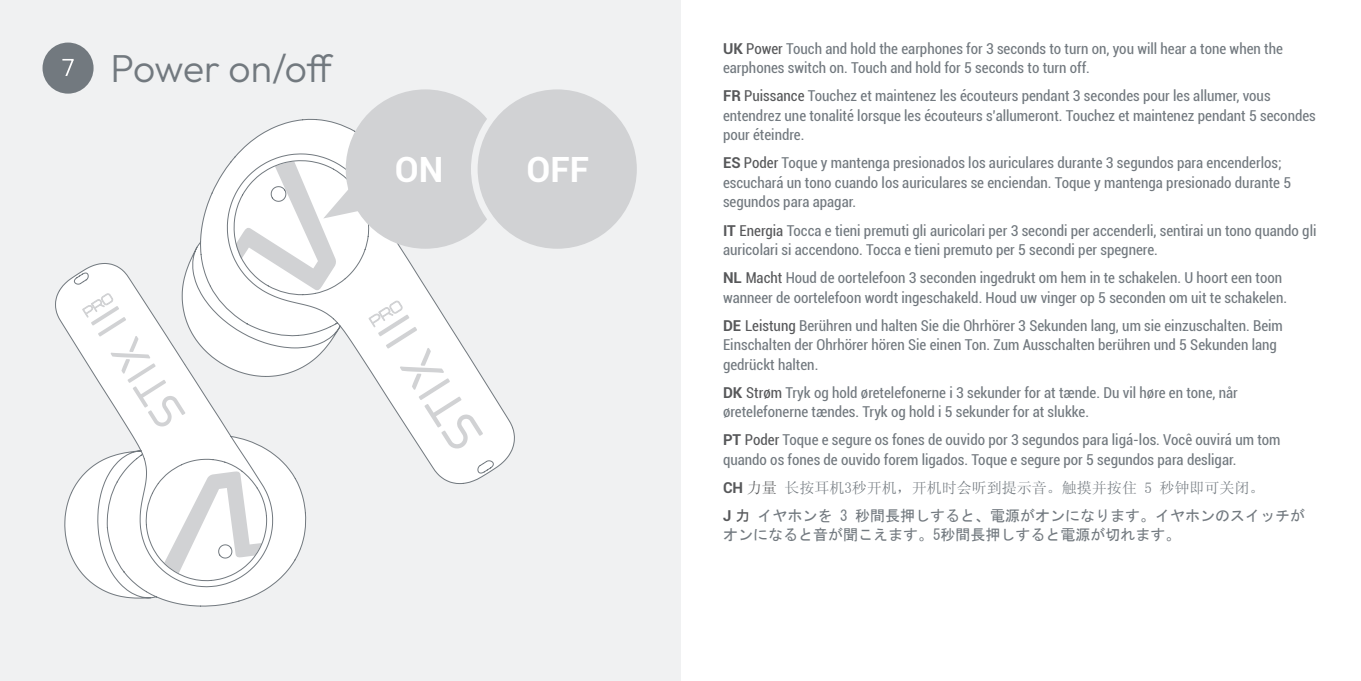
<style>
.page{position:relative;width:1361px;height:681px;background:#fff}
.page>*{position:absolute;margin:0;border:0;box-sizing:border-box;transform-origin:0 0}
.t1{font:300 39px "Outfit";letter-spacing:-.015em;color:#72797f}
.t2{font:700 34.8px "Roboto";color:#fff}
.t3{font:condensed 15px/19.5px "Roboto";color:#72797f}
.t4{font:15px/19.5px "MS Gothic";color:#72797f}
.t5{font:15px "Sim Sun";color:#72797f}
.s1{font-weight:700;font-stretch:normal;color:#57585a}
.s2{color:#57585a}
.s3{font-family:"Roboto";font-weight:700;color:#57585a}
</style>
<div class="page">
<div style="left:0;top:0;width:680px;height:680px;background:#f0f1f2"></div>
<svg style="left:189px;top:119px;width:326px;height:365px"></svg>
<svg style="left:55px;top:263px;width:251px;height:343px"></svg>
<div style="left:346px;top:89px;width:159px;height:159px;background:#d1d2d4;border-radius:50%"></div>
<div style="left:471px;top:83px;width:172px;height:172px;background:#f0f1f2;border-radius:50%"></div>
<div style="left:477px;top:89px;width:160px;height:159px;background:#d1d2d4;border-radius:50%"></div>
<svg style="left:236px;top:161px;width:129px;height:131px"></svg>
<div style="left:43px;top:43px;width:51px;height:51px;background:#72797f;border-radius:50%"></div>
<svg style="left:62px;top:59px;width:12px;height:17px"></svg>
<p class="t1" style="left:111px;top:46px;width:225px">Power on/off</p>
<p class="t2" style="left:395px;top:145px;width:50px">ON</p>
<p class="t2" style="left:526px;top:145px;width:64px">OFF</p>
<p class="t3" style="left:723px;top:38px;width:561px"><span class="s1">UK</span> <span class="s2">Power</span> Touch and hold the earphones for 3 seconds to turn on, you will hear a tone when the earphones switch on. Touch and hold for 5 seconds to turn off.</p>
<p class="t3" style="left:723px;top:86px;width:594px"><span class="s1">FR</span> <span class="s2">Puissance</span> Touchez et maintenez les écouteurs pendant 3 secondes pour les allumer, vous entendrez une tonalité lorsque les écouteurs s’allumeront. Touchez et maintenez pendant 5 secondes pour éteindre.</p>
<p class="t3" style="left:723px;top:153px;width:569px"><span class="s1">ES</span> <span class="s2">Poder</span> Toque y mantenga presionados los auriculares durante 3 segundos para encenderlos; escuchará un tono cuando los auriculares se enciendan. Toque y mantenga presionado durante 5 segundos para apagar.</p>
<p class="t3" style="left:723px;top:220px;width:595px"><span class="s1">IT</span> <span class="s2">Energia</span> Tocca e tieni premuti gli auricolari per 3 secondi per accenderli, sentirai un tono quando gli auricolari si accendono. Tocca e tieni premuto per 5 secondi per spegnere.</p>
<p class="t3" style="left:723px;top:267px;width:565px"><span class="s1">NL</span> <span class="s2">Macht</span> Houd de oortelefoon 3 seconden ingedrukt om hem in te schakelen. U hoort een toon wanneer de oortelefoon wordt ingeschakeld. Houd uw vinger op 5 seconden om uit te schakelen.</p>
<p class="t3" style="left:723px;top:315px;width:561px"><span class="s1">DE</span> <span class="s2">Leistung</span> Berühren und halten Sie die Ohrhörer 3 Sekunden lang, um sie einzuschalten. Beim<br>Einschalten der Ohrhörer hören Sie einen Ton. Zum Ausschalten berühren und 5 Sekunden lang gedrückt halten.</p>
<p class="t3" style="left:723px;top:382px;width:516px"><span class="s1">DK</span> <span class="s2">Strøm</span> Tryk og hold øretelefonerne i 3 sekunder for at tænde. Du vil høre en tone, når øretelefonerne tændes. Tryk og hold i 5 sekunder for at slukke.</p>
<p class="t3" style="left:723px;top:429px;width:559px"><span class="s1">PT</span> <span class="s2">Poder</span> Toque e segure os fones de ouvido por 3 segundos para ligá-los. Você ouvirá um tom quando os fones de ouvido forem ligados. Toque e segure por 5 segundos para desligar.</p>
<p class="t5" style="left:723px;top:479px;width:543px"><span class="s3">CH</span> <span class="s2">力量</span>长按耳机3秒开机，开机时会听到提示音。触摸并按住 5 秒钟即可关闭。</p>
<p class="t4" style="left:723px;top:505px;width:584px"><span class="s3">J</span> <span class="s2">力</span>イヤホンを 3 秒間長押しすると、電源がオンになります。イヤホンのスイッチがオンになると音が聞こえます。5秒間長押しすると電源が切れます。</p>
</div>
